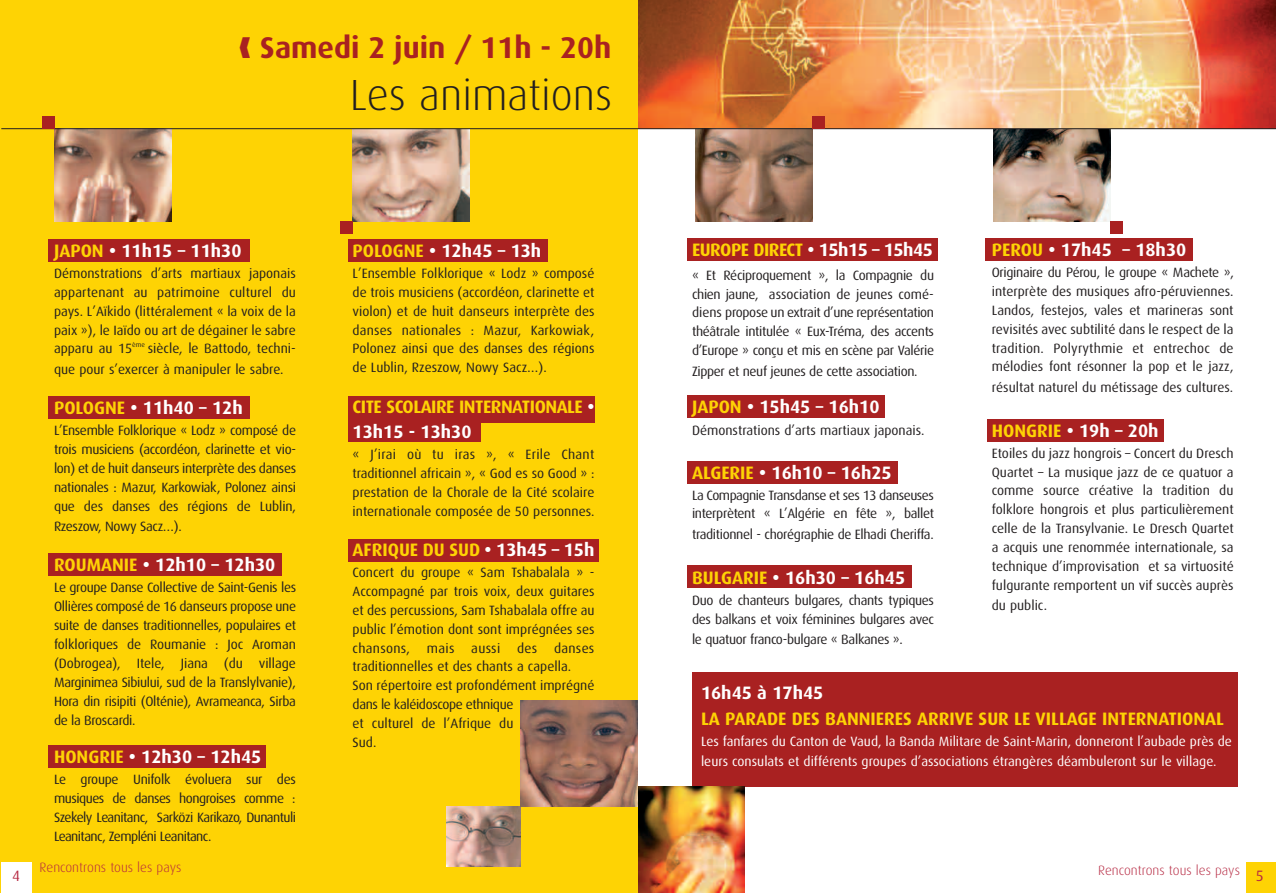
<style>
.page{position:relative;width:1276px;height:893px;background:#fff}
.page>*{position:absolute;margin:0;border:0;box-sizing:border-box;transform-origin:0 0}
.t1{font:300 43.65px "Dax";color:#231f20}
.t2{font:700 30px "Dax";color:#a92121}
.t3{font:700 18px "Dax";color:#fff}
.t4{font:700 18px "Dax";color:#fed304}
.t5{font:700 18px/25.2px "Dax";letter-spacing:-.03em;color:#fed304}
.t6{font:15px "Dax";color:#b62841}
.t7{font:13.5px/18.9px "Dax";letter-spacing:-.005em;color:#231f20;text-align:justify}
.t8{font:13.5px/18.9px "Dax";letter-spacing:-.025em;color:#231f20}
.t9{font:13.5px/20.2px "Dax";color:#fff}
.t10{font:13.5px/18.9px "Dax";letter-spacing:-.035em;color:#231f20}
.t11{font:300 13.5px "Dax";color:#b62841}
.t12{font:6.75px "Dax";color:#231f20}
.s1{color:#fed304}
.s2{color:#fff}
</style>
<div class="page">
<div style="left:692px;top:672px;width:546px;height:114px;background:#a92121"></div>
<div style="left:0;top:0;width:638px;height:893px;background:#fed304"></div>
<div style="left:48px;top:239px;width:201px;height:23px;background:#a92121"></div>
<div style="left:48px;top:396px;width:201px;height:23px;background:#a92121"></div>
<div style="left:48px;top:554px;width:234px;height:22px;background:#a92121"></div>
<div style="left:48px;top:746px;width:218px;height:22px;background:#a92121"></div>
<div style="left:348px;top:239px;width:200px;height:23px;background:#a92121"></div>
<div style="left:687px;top:238px;width:251px;height:22px;background:#a92121"></div>
<div style="left:986px;top:238px;width:206px;height:22px;background:#a92121"></div>
<div style="left:987px;top:419px;width:177px;height:23px;background:#a92121"></div>
<div style="left:687px;top:395px;width:198px;height:23px;background:#a92121"></div>
<div style="left:687px;top:461px;width:211px;height:23px;background:#a92121"></div>
<div style="left:687px;top:566px;width:224px;height:22px;background:#a92121"></div>
<div style="left:348px;top:539px;width:250px;height:23px;background:#a92121"></div>
<div style="left:348px;top:397px;width:247px;height:45px;background:#a92121"></div>
<img style="left:638px;top:0;width:638px;height:128px">
<img style="left:993px;top:129px;width:117px;height:92px">
<img style="left:353px;top:129px;width:117px;height:92px">
<img style="left:54px;top:129px;width:117px;height:92px">
<img style="left:695px;top:129px;width:117px;height:92px">
<hr style="left:1px;top:128px;width:1275px;height:1px;background:#231f20">
<img style="left:638px;top:786px;width:106px;height:107px">
<img style="left:446px;top:806px;width:75px;height:60px">
<div style="left:482px;top:423px;width:115px;height:21px;background:#fed304"></div>
<img style="left:521px;top:700px;width:117px;height:106px">
<div style="left:42px;top:117px;width:12px;height:12px;background:#a92121"></div>
<div style="left:341px;top:221px;width:12px;height:12px;background:#a92121"></div>
<div style="left:812px;top:116px;width:12px;height:12px;background:#a92121"></div>
<div style="left:1110px;top:221px;width:12px;height:12px;background:#a92121"></div>
<div style="left:2px;top:863px;width:30px;height:30px;background:#fff"></div>
<div style="left:1246px;top:863px;width:30px;height:30px;background:#fed304"></div>
<h2 class="t2" style="left:239px;top:37px;width:374px">❰ Samedi 2 juin / 11h - 20h</h2>
<h3 class="t3" style="left:54px;top:244px;width:189px"><span class="s1">JAPON</span> • 11h15 – 11h30</h3>
<p class="t7" style="left:54px;top:265px;width:243px">Démonstrations d’arts martiaux japonais appartenant au patrimoine culturel du pays. L’Aïkido (littéralement « la voix de la paix »), le Iaïdo ou art de dégainer le sabre apparu au 15</p>
<p class="t12" style="left:132px;top:342px;width:14px">ème</p>
<p class="t7" style="left:54px;top:340px;width:243px;line-height:20.2px;text-indent:94px">siècle, le Battodo, techni&shy;que pour s’exercer à manipuler le sabre.</p>
<h3 class="t3" style="left:54px;top:402px;width:190px"><span class="s1">POLOGNE</span> • 11h40 – 12h</h3>
<p class="t7" style="left:54px;top:422px;width:244px">L’Ensemble Folklorique « Lodz » composé de trois musiciens (accordéon, clarinette et vio&shy;lon) et de huit danseurs interprète des danses nationales : Mazur, Karkowiak, Polonez ainsi que des danses des régions de Lublin,</p>
<p class="t8" style="left:54px;top:518px;width:129px">Rzeszow, Nowy Sacz…).</p>
<h3 class="t3" style="left:54px;top:559px;width:223px"><span class="s1">ROUMANIE</span> • 12h10 – 12h30</h3>
<p class="t7" style="left:54px;top:580px;width:244px">Le groupe Danse Collective de Saint-Genis les Ollières composé de 16 danseurs propose une suite de danses traditionnelles, populaires et folkloriques de Roumanie : Joc Aroman (Dobrogea), Itele, Jiana (du village Marginimea Sibiului, sud de la Translylvanie), Hora din risipiti (Olténie), Avrameanca, Sirba de la Broscardi.</p>
<h3 class="t3" style="left:54px;top:751px;width:209px"><span class="s1">HONGRIE</span> • 12h30 – 12h45</h3>
<p class="t7" style="left:54px;top:772px;width:243px">Le groupe Unifolk évoluera sur des musiques de danses hongroises comme :<br>Szekely Leanitanc, Sarközi Karikazo, Dunantuli Leanitanc, Zempléni Leanitanc.</p>
<h1 class="t1" style="left:350px;top:80px;width:264px">Les animations</h1>
<h3 class="t3" style="left:352px;top:244px;width:190px"><span class="s1">POLOGNE</span> • 12h45 – 13h</h3>
<p class="t7" style="left:352px;top:265px;width:243px">L’Ensemble Folklorique « Lodz » composé de trois musiciens (accordéon, clarinette et violon) et de huit danseurs interprète des danses nationales : Mazur, Karkowiak, Polonez ainsi que des danses des régions de Lublin, Rzeszow, Nowy Sacz…).</p>
<h3 class="t5" style="left:352px;top:396px;width:243px">CITE SCOLAIRE INTERNATIONALE <span class="s2">•<br>13h15 - 13h30</span></h3>
<p class="t7" style="left:352px;top:446px;width:243px">« J’irai où tu iras », « Erile Chant traditionnel africain », « God es so Good » : prestation de la Chorale de la Cité scolaire internationale composée de 50 personnes.</p>
<h3 class="t4" style="left:352px;top:543px;width:243px">AFRIQUE DU SUD <span class="s2">• 13h45 – 15h</span></h3>
<p class="t7" style="left:352px;top:564px;width:243px;text-align:left">Concert du groupe « Sam Tshabalala » - Accompagné par trois voix, deux guitares et des percussions, Sam Tshabalala offre au public l’émotion dont sont imprégnées ses chansons, mais aussi des danses traditionnelles et des chants a capella.<br>Son répertoire est profondément imprégné dans le kaléidoscope ethnique<br>et culturel de l’Afrique du<br>Sud.</p>
<h3 class="t5" style="left:692px;top:239px;width:242px">EUROPE DIRECT <span class="s2">• 15h15 – 15h45</span></h3>
<p class="t7" style="left:692px;top:267px;width:244px">« Et Réciproquement », la Compagnie du chien jaune, association de jeunes comé&shy;diens propose un extrait d’une représentation théâtrale intitulée « Eux-Tréma, des accents d’Europe » conçu et mis en scène par Valérie</p>
<p class="t8" style="left:692px;top:363px;width:227px">Zipper et neuf jeunes de cette association.</p>
<h3 class="t3" style="left:692px;top:400px;width:189px"><span class="s1">JAPON</span> • 15h45 – 16h10</h3>
<p class="t7" style="left:692px;top:423px;width:234px">Démonstrations d’arts martiaux japonais.</p>
<h3 class="t3" style="left:692px;top:466px;width:201px"><span class="s1">ALGERIE</span> • 16h10 – 16h25</h3>
<p class="t10" style="left:692px;top:487px;width:243px">La Compagnie Transdanse et ses 13 danseuses interprètent « L’Algérie en fête », ballet</p>
<p class="t8" style="left:692px;top:526px;width:243px">traditionnel - chorégraphie de Elhadi Cheriffa.</p>
<h3 class="t3" style="left:692px;top:571px;width:215px"><span class="s1">BULGARIE</span> • 16h30 – 16h45</h3>
<p class="t8" style="left:692px;top:592px;width:244px">Duo de chanteurs bulgares, chants typiques des balkans et voix féminines bulgares avec</p>
<p class="t8" style="left:692px;top:631px;width:212px">le quatuor franco-bulgare « Balkanes ».</p>
<h3 class="t3" style="left:992px;top:244px;width:196px"><span class="s1">PEROU</span> • 17h45 – 18h30</h3>
<p class="t7" style="left:992px;top:264px;width:244px">Originaire du Pérou, le groupe « Machete », interprète des musiques afro-péruviennes.<br>Landos, festejos, vales et marineras sont revisités avec subtilité dans le respect de la tradition. Polyrythmie et entrechoc de mélodies font résonner la pop et le jazz,</p>
<p class="t7" style="left:992px;top:379px;width:243px">résultat naturel du métissage des cultures.</p>
<h3 class="t3" style="left:992px;top:424px;width:168px"><span class="s1">HONGRIE</span> • 19h – 20h</h3>
<p class="t7" style="left:992px;top:445px;width:243px">Etoiles du jazz hongrois – Concert du Dresch Quartet – La musique jazz de ce quatuor a comme source créative la tradition du folklore hongrois et plus particulièrement celle de la Transylvanie. Le Dresch Quartet a acquis une renommée internationale, sa technique d’improvisation et sa virtuosité fulgurante remportent un vif succès auprès</p>
<p class="t7" style="left:992px;top:598px;width:57px">du public.</p>
<h3 class="t3" style="left:701px;top:687px;width:124px">16h45 à 17h45</h3>
<h3 class="t4" style="left:701px;top:712px;width:524px">LA PARADE DES BANNIERES ARRIVE SUR LE VILLAGE INTERNATIONAL</h3>
<p class="t9" style="left:701px;top:732px;width:532px">Les fanfares du Canton de Vaud, la Banda Militare de Saint-Marin, donneront l’aubade près de leurs consulats et différents groupes d’associations étrangères déambuleront sur le village.</p>
<p class="t11" style="left:40px;top:863px;width:143px">Rencontrons tous les pays</p>
<p class="t11" style="left:1098px;top:866px;width:143px">Rencontrons tous les pays</p>
<p class="t6" style="left:12px;top:871px;width:9px">4</p>
<p class="t6" style="left:1256px;top:871px;width:9px">5</p>
</div>
